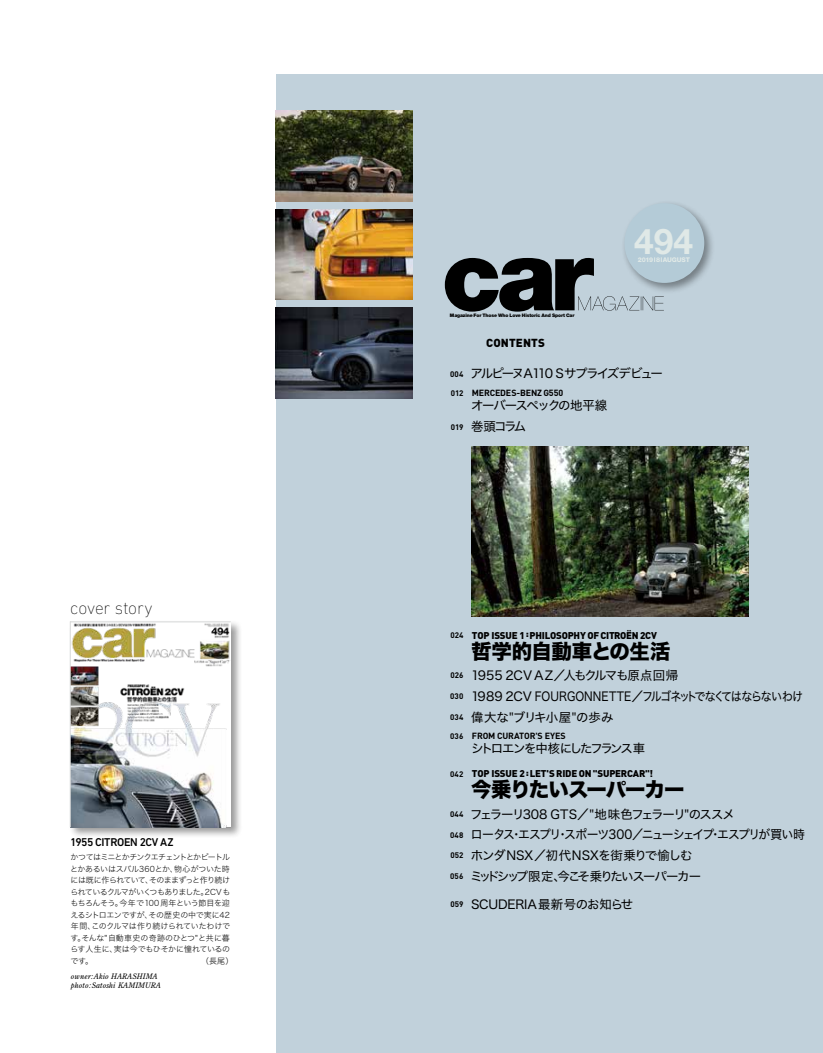
<style>
.page{position:relative;width:823px;height:1053px;background:#fff}
.page>*{position:absolute;margin:0;border:0;box-sizing:border-box;transform-origin:0 0}
.t1{font:700 35.38px "Helvetica Neue LT Std";color:#e0e9e7}
.t2{font:20.38px "Hiragino Sans W8";letter-spacing:-.04em;color:#000}
.t3{font:20.38px "Hiragino Sans W8";letter-spacing:-.02em;color:#000}
.t4{font:200 17.75px "DIN Next LT Pro";letter-spacing:-.01em;color:#000}
.t5{font:12.38px/20.8px "Hiragino Sans W4";letter-spacing:-.08em;color:#000}
.t6{font:12.38px/20.8px "Hiragino Sans W4";letter-spacing:-.01em;color:#000}
.t7{font:12.38px "Hiragino Sans W4";letter-spacing:-.135em;color:#000}
.t8{font:12.38px "Hiragino Sans W4";letter-spacing:-.13em;color:#000}
.t9{font:12.38px "Hiragino Sans W4";letter-spacing:-.015em;color:#000}
.t10{font:12.38px "Hiragino Sans W4";letter-spacing:-.165em;color:#000}
.t11{font:12.38px "Hiragino Sans W4";letter-spacing:-.1em;color:#000}
.t12{font:500 11.5px "DIN Next LT Pro";letter-spacing:-.03em;color:#000}
.t13{font:900 11.5px "DIN";letter-spacing:.01em;color:#000}
.t14{font:900 9.75px "DIN";letter-spacing:-.025em;color:#000}
.t15{font:700 8.88px "DIN";letter-spacing:-.02em;color:#000}
.t16{font:8px/11.5px "Hiragino Sans W2";letter-spacing:-.02em;color:#000;text-align:justify}
.t17{font:700 8px "DIN";color:#000}
.t18{font:italic 7.5px/9.8px "Century Old Style Std";letter-spacing:.02em;color:#000}
.t19{font:800 6.5px "Helvetica Neue LT Std";letter-spacing:-.02em;color:#e0e9e7}
.t20{font:900 4.75px "Helvetica Neue LT Std";letter-spacing:-.02em;color:#000}
.s1{font-family:"DIN";font-weight:700;font-size:8px}
.s2{font-size:8px}
</style>
<div class="page">
<div style="left:276px;top:74px;width:546px;height:978px;background:#c1d1db"></div>
<img style="left:276px;top:110px;width:136px;height:91px">
<img style="left:471px;top:446px;width:277px;height:170px">
<img style="left:276px;top:209px;width:136px;height:91px">
<div style="left:68px;top:620px;width:174px;height:219px;background:#000;opacity:.4"></div>
<img style="left:276px;top:308px;width:136px;height:90px">
<img style="left:70px;top:621px;width:161px;height:206px">
<div style="left:620px;top:200px;width:95px;height:94px;background:#000;opacity:.4"></div>
<div style="left:624px;top:203px;width:79px;height:80px;background:#b4cbd7;border-radius:50%"></div>
<svg style="left:444px;top:256px;width:219px;height:55px"></svg>
<h3 class="t4" style="left:70px;top:598px;width:84px">cover story</h3>
<h3 class="t12" style="left:70px;top:835px;width:105px">1955 CITROEN 2CV AZ</h3>
<p class="t16" style="left:70px;top:850px;width:162px">かつてはミニとかチンクエチェントとかビートルとかあるいはスバル360とか、物心がついた時には既に作られていて、そのままずっと作り続けられているクルマがいくつもありました。2CV ももちろんそう。今年で100周年という節目を迎えるシトロエンですが、その歴史の中で実に42年間、このクルマは作り続けられていたわけです。そんな"自動車史の奇跡のひとつ"と共に暮らす人生に、実は今でもひそかに憧れているのです。</p>
<p class="t16" style="left:201px;top:954px;width:34px">（長尾）</p>
<p class="t18" style="left:71px;top:971px;width:91px">owner:Akio HARASHIMA photo:Satoshi KAMIMURA</p>
<p class="t20" style="left:449px;top:312px;width:126px">Magazine For Those Who Love Historic And Sport Car</p>
<h3 class="t13" style="left:486px;top:335px;width:60px">CONTENTS</h3>
<h1 class="t1" style="left:634px;top:219px;width:60px">494</h1>
<p class="t19" style="left:637px;top:256px;width:54px">2019 8 AUGUST</p>
<h3 class="t8" style="left:450px;top:362px;width:214px"><span class="s1">00 4</span> アルピーヌA110 Sサプライズデビュー</h3>
<p class="t15" style="left:450px;top:387px;width:114px"><span class="s2">012</span> MERCEDES-BENZ G550</p>
<h3 class="t11" style="left:471px;top:394px;width:138px">オーバースペックの地平線</h3>
<p class="t17" style="left:450px;top:421px;width:14px">019</p>
<h3 class="t5" style="left:471px;top:415px;width:57px">巻頭コラム</h3>
<p class="t14" style="left:471px;top:628px;width:186px">TOP ISSUE 1 :PHILOSOPHY OF CITROËN 2CV</p>
<h2 class="t3" style="left:471px;top:639px;width:201px">哲学的自動車との生活</h2>
<p class="t17" style="left:450px;top:630px;width:14px">024</p>
<h3 class="t6" style="left:450px;top:664px;width:354px"><span class="s1">026</span> 1955 2CV AZ／人もクルマも原点回帰<br><span class="s1">030</span> 1989 2CV FOURGONNETTE／フルゴネットでなくてはならないわけ<br><span class="s1">034</span> 偉大な"ブリキ小屋"の歩み</h3>
<p class="t15" style="left:450px;top:729px;width:117px"><span class="s2">036</span> FROM CURATOR'S EYES</p>
<h3 class="t10" style="left:471px;top:737px;width:175px">シトロエンを中核にしたフランス車</h3>
<p class="t14" style="left:471px;top:767px;width:182px">TOP ISSUE 2 :LET'S RIDE ON "SUPERCAR"!</p>
<h2 class="t2" style="left:471px;top:778px;width:215px">今乗りたいスーパーカー</h2>
<p class="t17" style="left:450px;top:768px;width:15px">042</p>
<h3 class="t5" style="left:450px;top:802px;width:356px"><span class="s1">044</span> フェラーリ308 GTS／"地味色フェラーリ"のススメ<br><span class="s1">048</span> ロータス・エスプリ・スポーツ300／ニューシェイプ・エスプリが買い時<br><span class="s1">052</span> ホンダNSX／初代NSXを街乗りで愉しむ</h3>
<h3 class="t7" style="left:450px;top:865px;width:252px"><span class="s1">056</span> ミッドシップ限定、今こそ乗りたいスーパーカー</h3>
<h3 class="t9" style="left:450px;top:893px;width:184px"><span class="s1">059</span> SCUDERIA最新号のお知らせ</h3>
</div>
